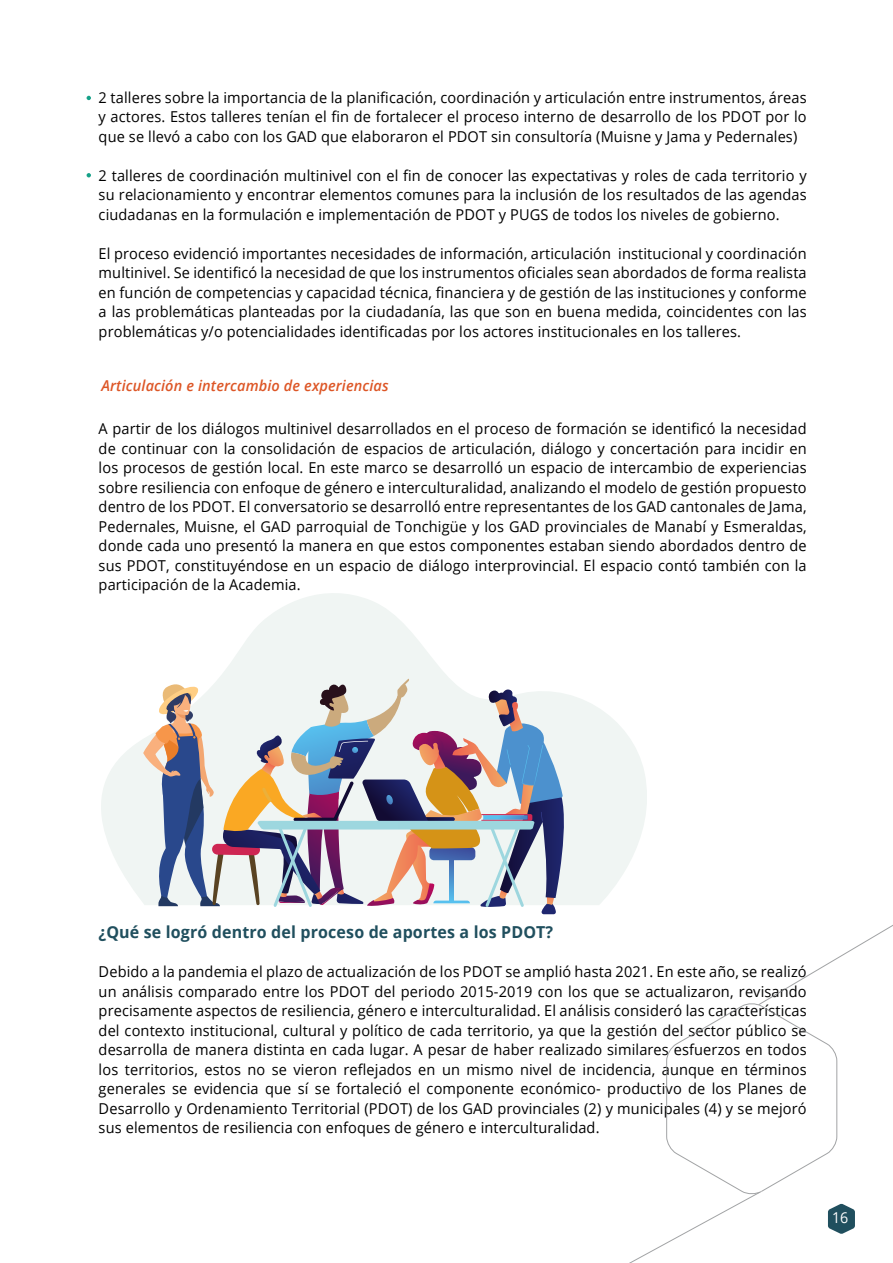
<style>
.page{position:relative;width:893px;height:1263px;background:#fff}
.page>*{position:absolute;margin:0;border:0;box-sizing:border-box;transform-origin:0 0}
.t1{font:700 16.5px "Open Sans";letter-spacing:.01em;color:#204f5e}
.t2{font:15px/19.5px "Open Sans";letter-spacing:.01em;color:#000;text-align:justify}
.t3{font:italic 600 15px "Open Sans";letter-spacing:.01em;color:#dd5626}
.t4{font:15px "Open Sans";color:#fff;scale:.95 1}
</style>
<div class="page">
<svg style="left:101px;top:593px;width:349px;height:309px"></svg>
<svg style="left:87px;top:96px;width:4px;height:4px"></svg>
<svg style="left:87px;top:173px;width:4px;height:4px"></svg>
<svg style="left:143px;top:679px;width:750px;height:584px"></svg>
<p class="t2" style="left:99px;top:87px;width:709px">2 talleres sobre la importancia de la planificación, coordinación y articulación entre instrumentos, áreas y actores. Estos talleres tenían el fin de fortalecer el proceso interno de desarrollo de los PDOT por lo que se llevó a cabo con los GAD que elaboraron el PDOT sin consultoría (Muisne y Jama y Pedernales)</p>
<p class="t2" style="left:99px;top:165px;width:710px">2 talleres de coordinación multinivel con el fin de conocer las expectativas y roles de cada territorio y su relacionamiento y encontrar elementos comunes para la inclusión de los resultados de las agendas ciudadanas en la formulación e implementación de PDOT y PUGS de todos los niveles de gobierno.</p>
<p class="t2" style="left:99px;top:243px;width:710px">El proceso evidenció importantes necesidades de información, articulación institucional y coordinación multinivel. Se identificó la necesidad de que los instrumentos oficiales sean abordados de forma realista en función de competencias y capacidad técnica, financiera y de gestión de las instituciones y conforme a las problemáticas planteadas por la ciudadanía, las que son en buena medida, coincidentes con las problemáticas y/o potencialidades identificadas por los actores institucionales en los talleres.</p>
<p class="t3" style="left:102px;top:375px;width:289px">Articulación e intercambio de experiencias</p>
<p class="t2" style="left:99px;top:419px;width:710px">A partir de los diálogos multinivel desarrollados en el proceso de formación se identificó la necesidad de continuar con la consolidación de espacios de articulación, diálogo y concertación para incidir en los procesos de gestión local. En este marco se desarrolló un espacio de intercambio de experiencias sobre resiliencia con enfoque de género e interculturalidad, analizando el modelo de gestión propuesto dentro de los PDOT. El conversatorio se desarrolló entre representantes de los GAD cantonales de Jama, Pedernales, Muisne, el GAD parroquial de Tonchigüe y los GAD provinciales de Manabí y Esmeraldas, donde cada uno presentó la manera en que estos componentes estaban siendo abordados dentro de sus PDOT, constituyéndose en un espacio de diálogo interprovincial. El espacio contó también con la participación de la Academia.</p>
<p class="t1" style="left:99px;top:921px;width:456px">¿Qué se logró dentro del proceso de aportes a los PDOT?</p>
<p class="t2" style="left:99px;top:962px;width:710px">Debido a la pandemia el plazo de actualización de los PDOT se amplió hasta 2021. En este año, se realizó un análisis comparado entre los PDOT del periodo 2015-2019 con los que se actualizaron, revisando precisamente aspectos de resiliencia, género e interculturalidad. El análisis consideró las características del contexto institucional, cultural y político de cada territorio, ya que la gestión del sector público se desarrolla de manera distinta en cada lugar. A pesar de haber realizado similares esfuerzos en todos los territorios, estos no se vieron reflejados en un mismo nivel de incidencia, aunque en términos generales se evidencia que sí se fortaleció el componente económico- productivo de los Planes de Desarrollo y Ordenamiento Territorial (PDOT) de los GAD provinciales (2) y municipales (4) y se mejoró sus elementos de resiliencia con enfoques de género e interculturalidad.</p>
<p class="t4" style="left:832px;top:1207px;width:18px">16</p>
</div>
